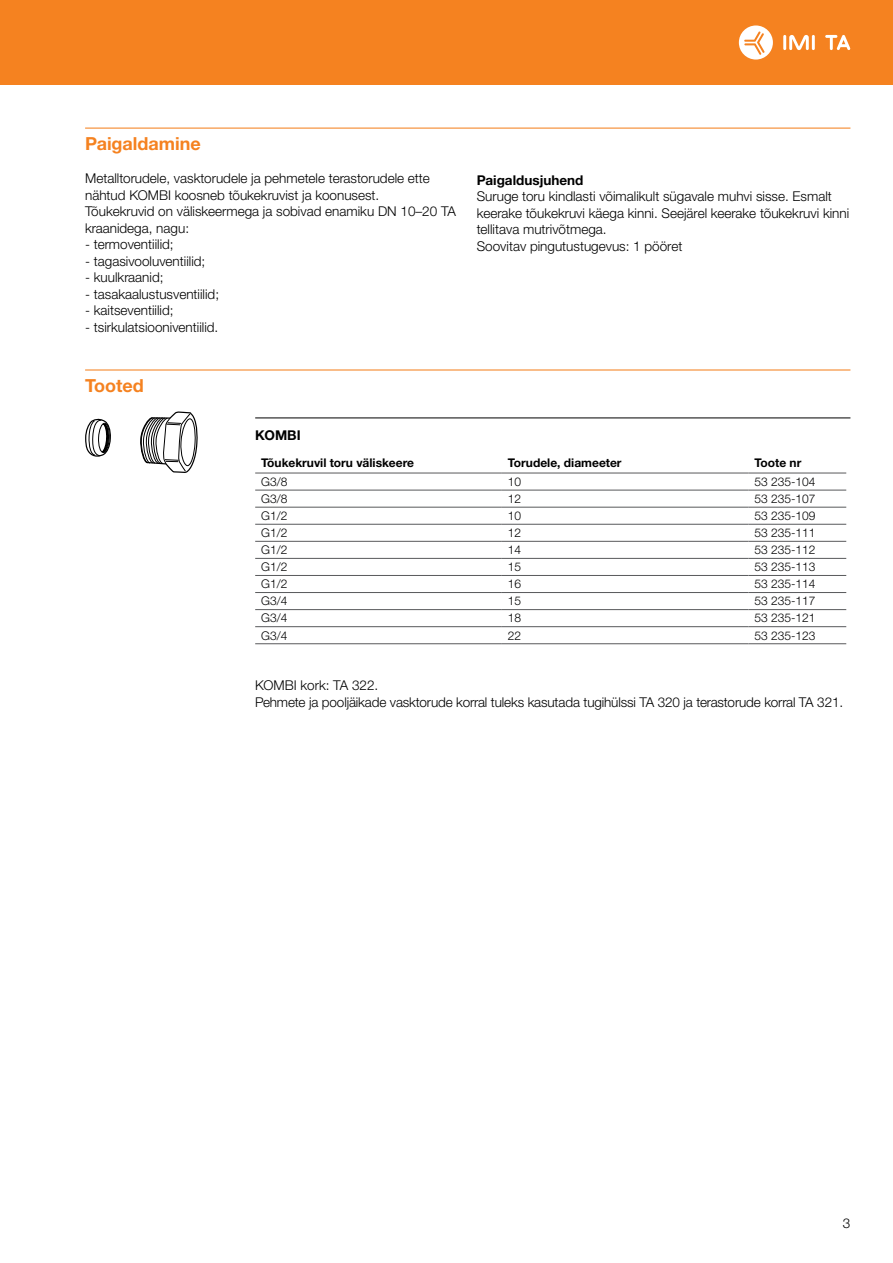
<style>
.page{position:relative;width:893px;height:1263px;background:#fff}
.page>*{position:absolute;margin:0;border:0;box-sizing:border-box;transform-origin:0 0}
.t1{font:700 18px "Helvetica Neue LTW1 G";color:#f58220}
.t2{font:300 13.5px/16.5px "Helvetica Neue LTW1 G";color:#000}
.t3{font:700 13.5px "Helvetica Neue LTW1 G";color:#000}
.t4{font:300 12px "Helvetica Neue LTW1 G";color:#000}
.t5{font:700 12px "Helvetica Neue LTW1 G";color:#000}
</style>
<div class="page">
<div style="left:0;top:0;width:893px;height:85px;background:#f58220"></div>
<hr style="left:783px;top:35px;width:3px;height:15px;background:#fff">
<hr style="left:812px;top:35px;width:3px;height:15px;background:#fff">
<svg style="left:789px;top:35px;width:20px;height:15px"></svg>
<svg style="left:825px;top:35px;width:25px;height:15px"></svg>
<svg style="left:739px;top:25px;width:34px;height:35px"></svg>
<hr style="left:85px;top:128px;width:765px;height:1px;background:#f58220">
<hr style="left:85px;top:369px;width:765px;height:1px;background:#f58220">
<hr style="left:255px;top:417px;width:595px;height:1px;background:#000">
<hr style="left:255px;top:473px;width:247px;height:1px;background:#58595b">
<hr style="left:502px;top:473px;width:246px;height:1px;background:#58595b">
<hr style="left:748px;top:473px;width:98px;height:1px;background:#58595b">
<hr style="left:255px;top:490px;width:247px;height:1px;background:#58595b">
<hr style="left:502px;top:490px;width:246px;height:1px;background:#58595b">
<hr style="left:748px;top:490px;width:98px;height:1px;background:#58595b">
<hr style="left:255px;top:507px;width:247px;height:1px;background:#58595b">
<hr style="left:502px;top:507px;width:246px;height:1px;background:#58595b">
<hr style="left:748px;top:507px;width:98px;height:1px;background:#58595b">
<hr style="left:255px;top:524px;width:247px;height:1px;background:#58595b">
<hr style="left:502px;top:524px;width:246px;height:1px;background:#58595b">
<hr style="left:748px;top:524px;width:98px;height:1px;background:#58595b">
<hr style="left:255px;top:541px;width:247px;height:1px;background:#58595b">
<hr style="left:502px;top:541px;width:246px;height:1px;background:#58595b">
<hr style="left:748px;top:541px;width:98px;height:1px;background:#58595b">
<hr style="left:255px;top:558px;width:247px;height:1px;background:#58595b">
<hr style="left:502px;top:558px;width:246px;height:1px;background:#58595b">
<hr style="left:748px;top:558px;width:98px;height:1px;background:#58595b">
<hr style="left:255px;top:575px;width:247px;height:1px;background:#58595b">
<hr style="left:502px;top:575px;width:246px;height:1px;background:#58595b">
<hr style="left:748px;top:575px;width:98px;height:1px;background:#58595b">
<hr style="left:255px;top:592px;width:247px;height:1px;background:#58595b">
<hr style="left:502px;top:592px;width:246px;height:1px;background:#58595b">
<hr style="left:748px;top:592px;width:98px;height:1px;background:#58595b">
<hr style="left:255px;top:609px;width:247px;height:1px;background:#58595b">
<hr style="left:502px;top:609px;width:246px;height:1px;background:#58595b">
<hr style="left:748px;top:609px;width:98px;height:1px;background:#58595b">
<hr style="left:255px;top:626px;width:247px;height:1px;background:#58595b">
<hr style="left:255px;top:643px;width:247px;height:1px;background:#58595b">
<hr style="left:502px;top:626px;width:246px;height:1px;background:#58595b">
<hr style="left:502px;top:643px;width:246px;height:1px;background:#58595b">
<hr style="left:748px;top:626px;width:98px;height:1px;background:#58595b">
<hr style="left:748px;top:643px;width:98px;height:1px;background:#58595b">
<svg style="left:140px;top:411px;width:58px;height:62px"></svg>
<svg style="left:85px;top:418px;width:26px;height:39px"></svg>
<h1 class="t1" style="left:85px;top:132px;width:117px">Paigaldamine</h1>
<p class="t2" style="left:85px;top:170px;width:372px">Metalltorudele, vasktorudele ja pehmetele terastorudele ette nähtud KOMBI koosneb tõukekruvist ja koonusest.<br>Tõukekruvid on väliskeermega ja sobivad enamiku DN 10–20 TA kraanidega, nagu:</p>
<p class="t2" style="left:85px;top:236px;width:90px">- termoventiilid;</p>
<p class="t2" style="left:85px;top:253px;width:122px">- tagasivooluventiilid;</p>
<p class="t2" style="left:85px;top:269px;width:80px">- kuulkraanid;</p>
<p class="t2" style="left:85px;top:286px;width:135px">- tasakaalustusventiilid;</p>
<p class="t2" style="left:85px;top:302px;width:90px">- kaitseventiilid;</p>
<p class="t2" style="left:85px;top:319px;width:135px">- tsirkulatsiooniventiilid.</p>
<h1 class="t1" style="left:85px;top:374px;width:60px">Tooted</h1>
<p class="t3" style="left:477px;top:172px;width:108px">Paigaldusjuhend</p>
<p class="t2" style="left:477px;top:188px;width:374px">Suruge toru kindlasti võimalikult sügavale muhvi sisse. Esmalt keerake tõukekruvi käega kinni. Seejärel keerake tõukekruvi kinni tellitava mutrivõtmega.<br>Soovitav pingutustugevus: 1 pööret</p>
<p class="t3" style="left:255px;top:426px;width:47px">KOMBI</p>
<p class="t5" style="left:261px;top:455px;width:154px">Tõukekruvil toru väliskeere</p>
<p class="t5" style="left:508px;top:455px;width:115px">Torudele, diameeter</p>
<p class="t5" style="left:754px;top:455px;width:48px">Toote nr</p>
<p class="t4" style="left:261px;top:474px;width:28px">G3/8</p>
<p class="t4" style="left:508px;top:474px;width:15px">10</p>
<p class="t4" style="left:754px;top:474px;width:63px">53 235-104</p>
<p class="t4" style="left:261px;top:491px;width:28px">G3/8</p>
<p class="t4" style="left:508px;top:491px;width:15px">12</p>
<p class="t4" style="left:754px;top:491px;width:63px">53 235-107</p>
<p class="t4" style="left:261px;top:508px;width:28px">G1/2</p>
<p class="t4" style="left:508px;top:508px;width:15px">10</p>
<p class="t4" style="left:754px;top:508px;width:63px">53 235-109</p>
<p class="t4" style="left:261px;top:525px;width:28px">G1/2</p>
<p class="t4" style="left:508px;top:525px;width:15px">12</p>
<p class="t4" style="left:754px;top:525px;width:63px">53 235-111</p>
<p class="t4" style="left:261px;top:542px;width:28px">G1/2</p>
<p class="t4" style="left:508px;top:542px;width:15px">14</p>
<p class="t4" style="left:754px;top:542px;width:63px">53 235-112</p>
<p class="t4" style="left:261px;top:560px;width:28px">G1/2</p>
<p class="t4" style="left:508px;top:560px;width:15px">15</p>
<p class="t4" style="left:754px;top:560px;width:63px">53 235-113</p>
<p class="t4" style="left:261px;top:577px;width:28px">G1/2</p>
<p class="t4" style="left:508px;top:577px;width:15px">16</p>
<p class="t4" style="left:754px;top:577px;width:63px">53 235-114</p>
<p class="t4" style="left:261px;top:594px;width:28px">G3/4</p>
<p class="t4" style="left:508px;top:594px;width:15px">15</p>
<p class="t4" style="left:754px;top:594px;width:63px">53 235-117</p>
<p class="t4" style="left:261px;top:611px;width:28px">G3/4</p>
<p class="t4" style="left:508px;top:611px;width:15px">18</p>
<p class="t4" style="left:754px;top:611px;width:63px">53 235-121</p>
<p class="t4" style="left:261px;top:628px;width:28px">G3/4</p>
<p class="t4" style="left:508px;top:628px;width:15px">22</p>
<p class="t4" style="left:754px;top:628px;width:63px">53 235-123</p>
<p class="t2" style="left:255px;top:677px;width:589px">KOMBI kork: TA 322.<br>Pehmete ja pooljäikade vasktorude korral tuleks kasutada tugihülssi TA 320 ja terastorude korral TA 321.</p>
<p class="t2" style="left:843px;top:1215px;width:9px">3</p>
</div>
